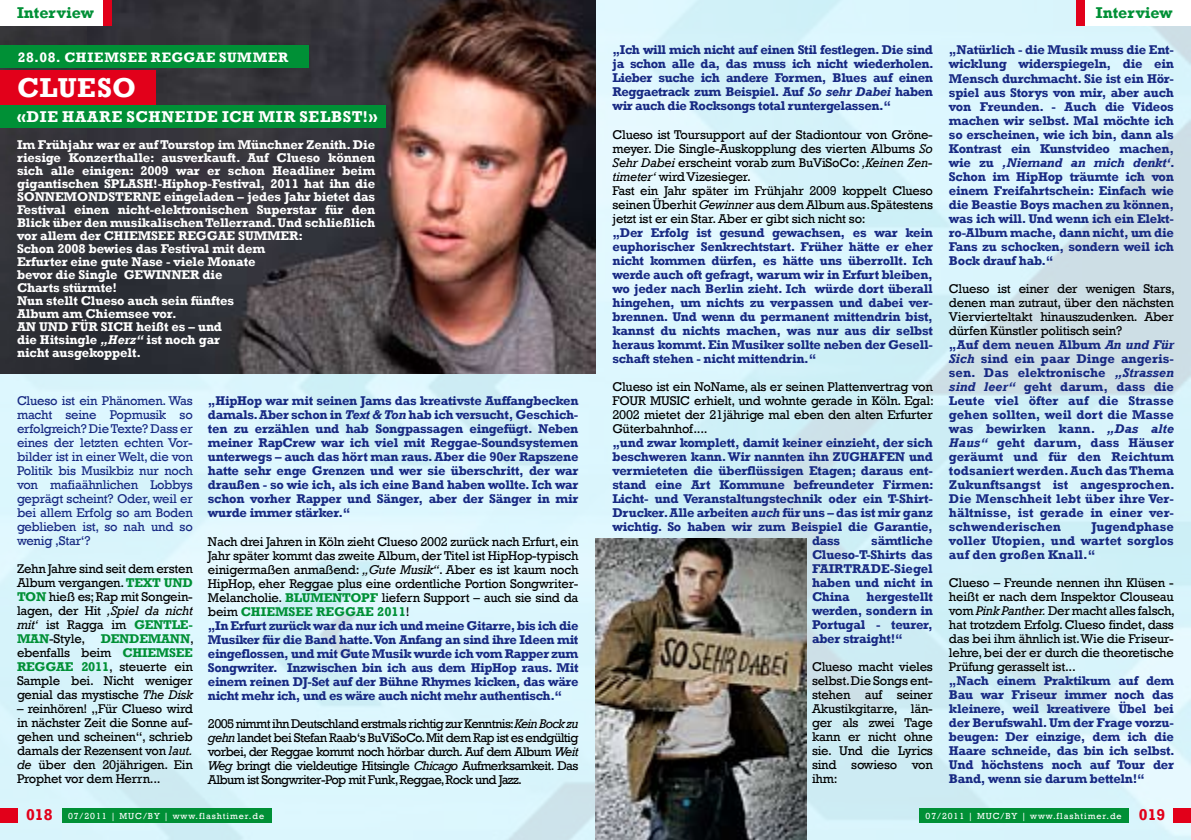
<style>
.page{position:relative;width:1191px;height:840px;background:#fff}
.page>*{position:absolute;margin:0;border:0;box-sizing:border-box;transform-origin:0 0}
.t1{font:700 28px "Rockwell";color:#fff}
.t2{font:700 16px "Rockwell";letter-spacing:.045em;color:#fff}
.t3{font:700 16px "Rockwell";color:#009036}
.t4{font:700 14px "Rockwell";letter-spacing:.05em;color:#fff}
.t5{font:700 13px/14px "Rockwell";letter-spacing:-.02em;color:#172983;text-align:justify}
.t6{font:13px/14px "Rockwell";letter-spacing:-.02em;color:#000;text-align:justify}
.t7{font:700 13px/13px "Rockwell";letter-spacing:-.01em;color:#fff}
.t8{font:700 13px/14px "Rockwell";color:#172983}
.t9{font:13px/14px "Rockwell";letter-spacing:-.02em;color:#172983;text-align:justify}
.t10{font:9px "Rockwell";letter-spacing:.1em;color:#fff}
.s1{font-style:italic}
.s2{font-weight:700;color:#009036}
.s3{font-weight:400;color:#000}
.s4{font-weight:400;font-style:italic;color:#000}
.s5{color:#009036}
.s6{font-weight:700;font-size:16px;color:#e2001a}
</style>
<div class="page">
<img style="left:0;top:0;width:1191px;height:839px">
<div style="left:0;top:26px;width:87px;height:347px;background:#323238"></div>
<img style="left:87px;top:0;width:508px;height:373px">
<div style="left:0;top:0;width:105px;height:26px;background:#fff"></div>
<div style="left:103px;top:0;width:9px;height:26px;background:#e2001a"></div>
<div style="left:0;top:45px;width:309px;height:23px;background:#009036"></div>
<div style="left:0;top:105px;width:386px;height:23px;background:#009036"></div>
<div style="left:0;top:808px;width:17px;height:14px;background:#e2001a"></div>
<div style="left:62px;top:808px;width:210px;height:14px;background:#009036"></div>
<div style="left:1083px;top:0;width:108px;height:25px;background:#fff"></div>
<div style="left:1075px;top:0;width:9px;height:25px;background:#e2001a"></div>
<div style="left:1174px;top:808px;width:17px;height:14px;background:#e2001a"></div>
<div style="left:918px;top:808px;width:210px;height:14px;background:#009036"></div>
<div style="left:0;top:70px;width:155px;height:35px;background:#e2001a"></div>
<img style="left:595px;top:537px;width:211px;height:302px">
<p class="t3" style="left:17px;top:3px;width:78px">Interview</p>
<p class="t4" style="left:18px;top:48px;width:272px">28.08. CHIEMSEE REGGAE SUMMER</p>
<h1 class="t1" style="left:17px;top:71px;width:43px">Clueso</h1>
<p class="t2" style="left:17px;top:107px;width:362px">«DIE HAARE SCHNEIDE ICH MIR SELBST!»</p>
<p class="t7" style="left:17px;top:138px;width:360px">Im Frühjahr war er auf Tourstop im Münchner Zenith. Die riesige Konzerthalle: ausverkauft. Auf Clueso können sich alle einigen: 2009 war er schon Headliner beim gigantischen SPLASH!-Hiphop-Festival, 2011 hat ihn die SONNEMONDSTERNE eingeladen – jedes Jahr bietet das Festival einen nicht-elektronischen Superstar für den Blick über den musikalischen Tellerrand. Und schließlich vor allem der CHIEMSEE REGGAE SUMMER:<br>Schon 2008 bewies das Festival mit dem<br>Erfurter eine gute Nase - viele Monate<br>bevor die Single GEWINNER die<br>Charts stürmte!<br>Nun stellt Clueso auch sein fünftes<br>Album am Chiemsee vor.<br>AN UND FÜR SICH heißt es – und<br>die Hitsingle <span class="s1">„Herz“</span> ist noch gar<br>nicht ausgekoppelt.</p>
<p class="t9" style="left:17px;top:393px;width:177px">Clueso ist ein Phänomen. Was macht seine Popmusik so erfolgreich? Die Texte? Dass er eines der letzten echten Vor&shy;bilder ist in einer Welt, die von Politik bis Musikbiz nur noch von mafiaähnlichen Lobbys geprägt scheint? Oder, weil er bei allem Erfolg so am Boden geblieben ist, so nah und so wenig ‚Star‘?</p>
<p class="t6" style="left:17px;top:561px;width:178px">Zehn Jahre sind seit dem ersten Album vergangen. <span class="s2">TEXT UND TON</span> hieß es; Rap mit Songein&shy;lagen, der Hit <span class="s1">‚Spiel da nicht mit‘</span> ist Ragga im <span class="s2">GENTLE-MAN</span>-Style, <span class="s2">DENDEMANN</span>, ebenfalls beim <span class="s2">CHIEMSEE REGGAE 2011</span>, steuerte ein Sample bei. Nicht weniger genial das mystische <span class="s1">The Disk</span></p>
<p class="t6" style="left:17px;top:701px;width:177px">– reinhören! „Für Clueso wird in nächster Zeit die Sonne auf&shy;gehen und scheinen“, schrieb damals der Rezensent von <span class="s1">laut. de</span> über den 20jährigen. Ein Prophet vor dem Herrn...</p>
<p class="t5" style="left:208px;top:394px;width:372px">„HipHop war mit seinen Jams das kreativste Auffangbecken damals. Aber schon in <span class="s1">Text &amp; Ton</span> hab ich versucht, Geschich&shy;ten zu erzählen und hab Songpassagen eingefügt. Neben meiner RapCrew war ich viel mit Reggae-Soundsystemen unterwegs – auch das hört man raus. Aber die 90er Rapszene hatte sehr enge Grenzen und wer sie überschritt, der war draußen - so wie ich, als ich eine Band haben wollte. Ich war schon vorher Rapper und Sänger, aber der Sänger in mir wurde immer stärker.“</p>
<p class="t5" style="left:208px;top:534px;width:372px;text-align:left"><span class="s3">Nach drei Jahren in Köln zieht Clueso 2002 zurück nach Erfurt, ein Jahr später kommt das zweite Album, der Titel ist HipHop-typisch einigermaßen anmaßend:</span> <span class="s4">„Gute Musik“</span><span class="s3">. Aber es ist kaum noch HipHop, eher Reggae plus eine ordentliche Portion Songwriter-Melancholie.</span> <span class="s5">BLUMENTOPF</span> <span class="s3">liefern Support – auch sie sind da beim</span> <span class="s5">CHIEMSEE REGGAE 2011</span><span class="s3">!<br></span>„In Erfurt zurück war da nur ich und meine Gitarre, bis ich die Musiker für die Band hatte. Von Anfang an sind ihre Ideen mit eingeflossen, und mit Gute Musik wurde ich vom Rapper zum Songwriter. Inzwischen bin ich aus dem HipHop raus. Mit einem reinen DJ-Set auf der Bühne Rhymes kicken, das wäre nicht mehr ich, und es wäre auch nicht mehr authentisch.“</p>
<p class="t6" style="left:208px;top:716px;width:372px">2005 nimmt ihn Deutschland erstmals richtig zur Kenntnis:<span class="s1">Kein Bock zu gehn</span> landet bei Stefan Raab‘s BuViSoCo. Mit dem Rap ist es endgültig vorbei, der Reggae kommt noch hörbar durch. Auf dem Album <span class="s1">Weit Weg</span> bringt die vieldeutige Hitsingle <span class="s1">Chicago</span> Aufmerksamkeit. Das Album ist Songwriter-Pop mit Funk, Reggae, Rock und Jazz.</p>
<p class="t10" style="left:26px;top:810px;width:240px"><span class="s6">018</span> 07/2011 | MUC/BY | www.flashtimer.de</p>
<p class="t5" style="left:612px;top:43px;width:323px">„Ich will mich nicht auf einen Stil festlegen. Die sind ja schon alle da, das muss ich nicht wiederholen.<br>Lieber suche ich andere Formen, Blues auf einen Reggaetrack zum Beispiel. Auf <span class="s1">So sehr Dabei</span> haben wir auch die Rocksongs total runtergelassen.“</p>
<p class="t6" style="left:612px;top:127px;width:322px;text-align:left">Clueso ist Toursupport auf der Stadiontour von Gröne&shy;meyer. Die Single-Auskopplung des vierten Albums <span class="s1">So Sehr Dabei</span> erscheint vorab zum BuViSoCo: <span class="s1">‚Keinen Zen&shy;timeter‘</span> wird Vizesieger.<br>Fast ein Jahr später im Frühjahr 2009 koppelt Clueso seinen Überhit <span class="s1">Gewinner</span> aus dem Album aus. Spätestens jetzt ist er ein Star. Aber er gibt sich nicht so:</p>
<p class="t5" style="left:612px;top:225px;width:322px">„Der Erfolg ist gesund gewachsen, es war kein euphorischer Senkrechtstart. Früher hätte er eher nicht kommen dürfen, es hätte uns überrollt. Ich werde auch oft gefragt, warum wir in Erfurt bleiben, wo jeder nach Berlin zieht. Ich würde dort überall hingehen, um nichts zu verpassen und dabei ver&shy;brennen. Und wenn du permanent mittendrin bist, kannst du nichts machen, was nur aus dir selbst heraus kommt. Ein Musiker sollte neben der Gesell&shy;schaft stehen - nicht mittendrin.“</p>
<p class="t6" style="left:612px;top:379px;width:323px">Clueso ist ein NoName, als er seinen Plattenvertrag von FOUR MUSIC erhielt, und wohnte gerade in Köln. Egal:<br>2002 mietet der 21jährige mal eben den alten Erfurter Güterbahnhof....</p>
<p class="t5" style="left:612px;top:435px;width:322px">„und zwar komplett, damit keiner einzieht, der sich</p>
<p class="t5" style="left:612px;top:449px;width:322px">beschweren kann. Wir nannten ihn ZUGHAFEN und</p>
<p class="t5" style="left:612px;top:463px;width:322px">vermieteten die überflüssigen Etagen; daraus ent-</p>
<p class="t5" style="left:612px;top:477px;width:323px">stand eine Art Kommune befreundeter Firmen:</p>
<p class="t5" style="left:612px;top:491px;width:322px">Licht- und Veranstaltungstechnik oder ein T-Shirt-</p>
<p class="t5" style="left:612px;top:505px;width:322px">Drucker. Alle arbeiten <span class="s1">auch</span> für uns – das ist mir ganz</p>
<p class="t5" style="left:612px;top:519px;width:322px">wichtig. So haben wir zum Beispiel die Garantie,</p>
<p class="t5" style="left:812px;top:533px;width:30px">dass</p>
<p class="t5" style="left:812px;top:533px;width:122px;text-indent:59px">sämtliche Clueso-T-Shirts das FAIRTRADE-Siegel haben und nicht in China</p>
<p class="t5" style="left:812px;top:589px;width:122px;text-indent:54px">hergestellt werden, sondern in Portugal - teurer, aber straight!“</p>
<p class="t6" style="left:812px;top:659px;width:122px">Clueso macht vieles selbst. Die Songs ent&shy;stehen auf seiner Akustikgitarre, län&shy;ger als zwei Tage kann er nicht ohne sie. Und die Lyrics sind sowieso von ihm:</p>
<p class="t3" style="left:1095px;top:2px;width:78px">Interview</p>
<p class="t5" style="left:949px;top:43px;width:227px">„Natürlich - die Musik muss die Ent&shy;wicklung widerspiegeln, die ein Mensch durchmacht. Sie ist ein Hör&shy;spiel aus Storys von mir, aber auch von Freunden. - Auch die Videos machen wir selbst. Mal möchte ich so erscheinen, wie ich bin, dann als Kontrast ein Kunstvideo machen, wie zu <span class="s1">‚Niemand an mich denkt‘</span>.<br>Schon im HipHop träumte ich von einem Freifahrtschein: Einfach wie die Beastie Boys machen zu können, was ich will. Und wenn ich ein Elekt&shy;ro-Album mache, dann nicht, um die Fans zu schocken, sondern weil ich Bock drauf hab.“</p>
<p class="t8" style="left:949px;top:281px;width:227px"><span class="s3">Clueso ist einer der wenigen Stars, denen man zutraut, über den nächsten<br>Viervierteltakt hinauszudenken. Aber dürfen Künstler politisch sein?<br></span>„Auf dem neuen Album <span class="s1">An und Für<br>Sich</span> sind ein paar Dinge angeris&shy;sen. Das elektronische <span class="s1">„Strassen sind leer“</span> geht darum, dass die<br>Leute viel öfter auf die Strasse gehen sollten, weil dort die Masse was bewirken kann. <span class="s1">„Das alte<br>Haus“</span> geht darum, dass Häuser geräumt und für den Reichtum todsaniert werden. Auch das Thema<br>Zukunftsangst ist angesprochen.<br>Die Menschheit lebt über ihre Ver&shy;hältnisse, ist gerade in einer ver&shy;schwenderischen</p>
<p class="t5" style="left:949px;top:519px;width:226px;text-indent:142px">Jugendphase voller Utopien, und wartet sorglos auf den großen Knall.“</p>
<p class="t6" style="left:949px;top:575px;width:227px">Clueso – Freunde nennen ihn Klüsen - heißt er nach dem Inspektor Clouseau vom <span class="s1">Pink Panther.</span> Der macht alles falsch, hat trotzdem Erfolg. Clueso findet, dass das bei ihm ähnlich ist. Wie die Friseur&shy;lehre, bei der er durch die theoretische Prüfung gerasselt ist...</p>
<p class="t5" style="left:949px;top:673px;width:227px">„Nach einem Praktikum auf dem Bau war Friseur immer noch das kleinere, weil kreativere Übel bei der Berufswahl. Um der Frage vorzu&shy;beugen: Der einzige, dem ich die Haare schneide, das bin ich selbst.<br>Und höchstens noch auf Tour der Band, wenn sie darum betteln!“</p>
<p class="t10" style="left:925px;top:810px;width:241px">07/2011 | MUC/BY | www.flashtimer.de <span class="s6">019</span></p>
</div>
